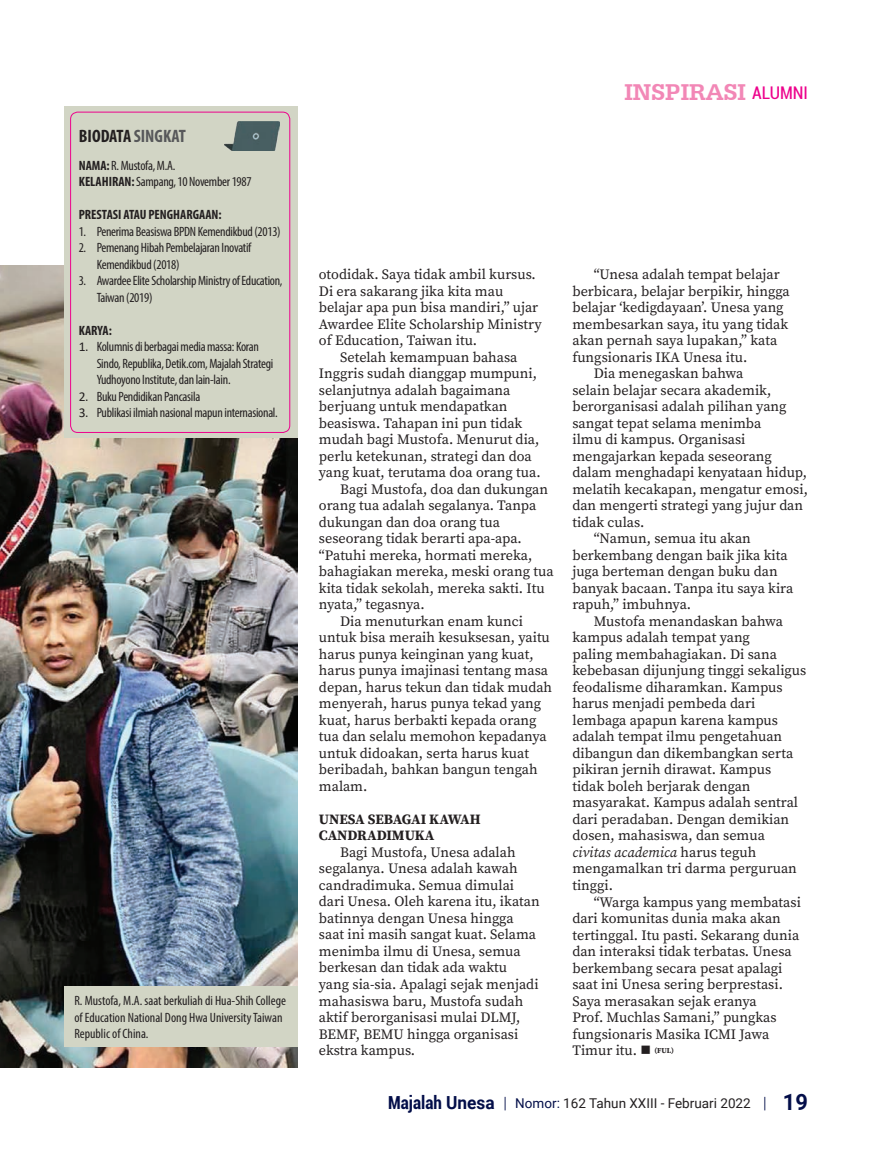
<style>
.page{position:relative;width:893px;height:1170px;background:#fff}
.page>*{position:absolute;margin:0;border:0;box-sizing:border-box;transform-origin:0 0}
.t1{font:700 24px "Serifa BT";color:#f287b6}
.t2{font:700 condensed 18px "Myriad Pro";color:#231f20}
.t3{font:14.25px/16.5px "Source Serif Pro";color:#231f20}
.t4{font:700 14.25px/16.5px "Source Serif Pro";letter-spacing:-.005em;color:#231f20}
.t5{font:italic 14.25px "Source Serif Pro";color:#231f20}
.t6{font:condensed 13.5px/16.5px "Myriad Pro";letter-spacing:-.02em;color:#231f20}
.t7{font:condensed 13.5px/16.5px "Myriad Pro";color:#231f20}
.t8{font:13.5px "Roboto";color:#231f20}
.t9{font:700 condensed 13.5px "Myriad Pro";color:#231f20}
.s1{color:#57585a}
.s2{font-weight:700}
.s3{font-family:"Calibri";font-stretch:normal}
.s4{font-family:"Roboto";font-weight:400;font-stretch:condensed;font-size:17.55px;color:#ed028c}
.s5{font-style:normal}
.s6{font-weight:700;font-size:7.5px}
.s7{font-weight:700;font-stretch:condensed;font-size:18px;color:#030e49}
.s8{font-weight:700;font-size:18px;color:#030e49}
.s9{font-family:"Minion Pro";color:#030e49}
.s10{color:#030e49}
.s11{font-weight:700;font-size:22.5px;color:#030e49}
</style>
<div class="page">
<img style="left:0;top:266px;width:298px;height:801px">
<div style="left:64px;top:106px;width:234px;height:332px;background:#d2d5c5"></div>
<div style="left:70px;top:112px;width:220px;height:320px;border:1px solid #ed028c;border-radius:7px"></div>
<img style="left:225px;top:121px;width:54px;height:29px">
<div style="left:64px;top:986px;width:234px;height:60px;background:#d2d5c5"></div>
<p class="t2" style="left:79px;top:125px;width:109px">BIODATA <span class="s1">SINGKAT</span></p>
<p class="t6" style="left:79px;top:157px;width:174px"><span class="s2">NAMA:</span> R. Mustofa, M.A.<br><span class="s2">KELAHIRAN:</span> Sampang, 10 November 1987</p>
<p class="t9" style="left:79px;top:206px;width:144px">PRESTASI ATAU PENGHARGAAN:</p>
<p class="t6" style="left:79px;top:223px;width:204px">1. Penerima Beasiswa BPDN Kemendikbud (2013)</p>
<p class="t6" style="left:97px;top:239px;width:156px;text-indent:-18px">2. Pemenang Hibah Pembelajaran Inovatif<br>Kemendikbud (2018)</p>
<p class="t6" style="left:97px;top:272px;width:187px;text-indent:-18px">3. Awardee Elite Scholarship Ministry of Education,<br>Taiwan (2019)</p>
<p class="t9" style="left:79px;top:322px;width:35px">KARYA:</p>
<p class="t6" style="left:97px;top:338px;width:178px;text-indent:-18px"><span class="s3">1.</span> Kolumnis di berbagai media massa: Koran<br>Sindo, Republika, Detik.com, Majalah Strategi<br>Yudhoyono Institute, dan lain-lain.</p>
<p class="t6" style="left:79px;top:388px;width:123px"><span class="s3">2.</span> Buku Pendidikan Pancasila</p>
<p class="t6" style="left:79px;top:404px;width:201px"><span class="s3">3.</span> Publikasi ilmiah nasional mapun internasional.</p>
<p class="t7" style="left:74px;top:992px;width:213px">R. Mustofa, M.A. saat berkuliah di Hua-Shih College of Education National Dong Hwa University Taiwan<br>Republic of China.</p>
<h1 class="t1" style="left:624px;top:77px;width:185px">INSPIRASI <span class="s4">ALUMNI</span></h1>
<p class="t3" style="left:319px;top:266px;width:218px">otodidak. Saya tidak ambil kursus.</p>
<p class="t3" style="left:319px;top:282px;width:186px">Di era sakarang jika kita mau</p>
<p class="t3" style="left:319px;top:299px;width:221px">belajar apa pun bisa mandiri,” ujar</p>
<p class="t3" style="left:319px;top:315px;width:224px">Awardee Elite Scholarship Ministry</p>
<p class="t3" style="left:319px;top:332px;width:160px">of Education, Taiwan itu.</p>
<p class="t3" style="left:340px;top:348px;width:179px">Setelah kemampuan bahasa</p>
<p class="t3" style="left:319px;top:365px;width:220px">Inggris sudah dianggap mumpuni,</p>
<p class="t3" style="left:319px;top:381px;width:193px">selanjutnya adalah bagaimana</p>
<p class="t3" style="left:319px;top:398px;width:190px">berjuang untuk mendapatkan</p>
<p class="t3" style="left:319px;top:414px;width:205px">beasiswa. Tahapan ini pun tidak</p>
<p class="t3" style="left:319px;top:431px;width:222px">mudah bagi Mustofa. Menurut dia,</p>
<p class="t3" style="left:319px;top:447px;width:214px">perlu ketekunan, strategi dan doa</p>
<p class="t3" style="left:319px;top:464px;width:223px">yang kuat, terutama doa orang tua.</p>
<p class="t3" style="left:340px;top:480px;width:209px">Bagi Mustofa, doa dan dukungan</p>
<p class="t3" style="left:319px;top:497px;width:219px">orang tua adalah segalanya. Tanpa</p>
<p class="t3" style="left:319px;top:513px;width:183px">dukungan dan doa orang tua</p>
<p class="t3" style="left:319px;top:530px;width:204px">seseorang tidak berarti apa-apa.</p>
<p class="t3" style="left:319px;top:546px;width:215px">“Patuhi mereka, hormati mereka,</p>
<p class="t3" style="left:319px;top:563px;width:236px">bahagiakan mereka, meski orang tua</p>
<p class="t3" style="left:319px;top:579px;width:227px">kita tidak sekolah, mereka sakti. Itu</p>
<p class="t3" style="left:319px;top:596px;width:107px">nyata,” tegasnya.</p>
<p class="t3" style="left:340px;top:612px;width:184px">Dia menuturkan enam kunci</p>
<p class="t3" style="left:319px;top:629px;width:232px">untuk bisa meraih kesuksesan, yaitu</p>
<p class="t3" style="left:319px;top:645px;width:216px">harus punya keinginan yang kuat,</p>
<p class="t3" style="left:319px;top:662px;width:231px">harus punya imajinasi tentang masa</p>
<p class="t3" style="left:319px;top:678px;width:235px">depan, harus tekun dan tidak mudah</p>
<p class="t3" style="left:319px;top:695px;width:224px">menyerah, harus punya tekad yang</p>
<p class="t3" style="left:319px;top:711px;width:219px">kuat, harus berbakti kepada orang</p>
<p class="t3" style="left:319px;top:728px;width:229px">tua dan selalu memohon kepadanya</p>
<p class="t3" style="left:319px;top:744px;width:212px">untuk didoakan, serta harus kuat</p>
<p class="t3" style="left:319px;top:761px;width:220px">beribadah, bahkan bangun tengah</p>
<p class="t3" style="left:319px;top:777px;width:50px">malam.</p>
<p class="t4" style="left:319px;top:810px;width:163px">UNESA SEBAGAI KAWAH<br>CANDRADIMUKA</p>
<p class="t3" style="left:319px;top:843px;width:222px;text-indent:21px">Bagi Mustofa, Unesa adalah segalanya. Unesa adalah kawah candradimuka. Semua dimulai dari Unesa. Oleh karena itu, ikatan batinnya dengan Unesa hingga saat ini masih sangat kuat. Selama menimba ilmu di Unesa, semua berkesan dan tidak ada waktu yang sia-sia. Apalagi sejak menjadi mahasiswa baru, Mustofa sudah aktif berorganisasi mulai DLMJ,<br>BEMF, BEMU hingga organisasi ekstra kampus.</p>
<p class="t3" style="left:594px;top:266px;width:188px">“Unesa adalah tempat belajar</p>
<p class="t3" style="left:572px;top:282px;width:219px">berbicara, belajar berpikir, hingga</p>
<p class="t3" style="left:572px;top:299px;width:213px">belajar ‘kedigdayaan’. Unesa yang</p>
<p class="t3" style="left:572px;top:315px;width:217px">membesarkan saya, itu yang tidak</p>
<p class="t3" style="left:572px;top:332px;width:206px">akan pernah saya lupakan,” kata</p>
<p class="t3" style="left:572px;top:348px;width:176px">fungsionaris IKA Unesa itu.</p>
<p class="t3" style="left:594px;top:365px;width:151px">Dia menegaskan bahwa</p>
<p class="t3" style="left:572px;top:381px;width:200px">selain belajar secara akademik,</p>
<p class="t3" style="left:572px;top:398px;width:216px">berorganisasi adalah pilihan yang</p>
<p class="t3" style="left:572px;top:414px;width:190px">sangat tepat selama menimba</p>
<p class="t3" style="left:572px;top:431px;width:175px">ilmu di kampus. Organisasi</p>
<p class="t3" style="left:572px;top:447px;width:201px">mengajarkan kepada seseorang</p>
<p class="t3" style="left:572px;top:464px;width:236px">dalam menghadapi kenyataan hidup,</p>
<p class="t3" style="left:572px;top:480px;width:237px">melatih kecakapan, mengatur emosi,</p>
<p class="t3" style="left:572px;top:497px;width:232px">dan mengerti strategi yang jujur dan</p>
<p class="t3" style="left:572px;top:513px;width:73px">tidak culas.</p>
<p class="t3" style="left:594px;top:530px;width:159px">“Namun, semua itu akan</p>
<p class="t3" style="left:572px;top:546px;width:217px">berkembang dengan baik jika kita</p>
<p class="t3" style="left:572px;top:563px;width:207px">juga berteman dengan buku dan</p>
<p class="t3" style="left:572px;top:579px;width:222px">banyak bacaan. Tanpa itu saya kira</p>
<p class="t3" style="left:572px;top:596px;width:120px">rapuh,” imbuhnya.</p>
<p class="t3" style="left:594px;top:612px;width:191px">Mustofa menandaskan bahwa</p>
<p class="t3" style="left:572px;top:629px;width:179px">kampus adalah tempat yang</p>
<p class="t3" style="left:572px;top:645px;width:206px">paling membahagiakan. Di sana</p>
<p class="t3" style="left:572px;top:662px;width:236px">kebebasan dijunjung tinggi sekaligus</p>
<p class="t3" style="left:572px;top:678px;width:212px">feodalisme diharamkan. Kampus</p>
<p class="t3" style="left:572px;top:695px;width:184px">harus menjadi pembeda dari</p>
<p class="t3" style="left:572px;top:711px;width:207px">lembaga apapun karena kampus</p>
<p class="t3" style="left:572px;top:728px;width:211px">adalah tempat ilmu pengetahuan</p>
<p class="t3" style="left:572px;top:744px;width:222px">dibangun dan dikembangkan serta</p>
<p class="t3" style="left:572px;top:761px;width:200px">pikiran jernih dirawat. Kampus</p>
<p class="t3" style="left:572px;top:777px;width:180px">tidak boleh berjarak dengan</p>
<p class="t3" style="left:572px;top:794px;width:227px">masyarakat. Kampus adalah sentral</p>
<p class="t3" style="left:572px;top:810px;width:218px">dari peradaban. Dengan demikian</p>
<p class="t3" style="left:572px;top:827px;width:194px">dosen, mahasiswa, dan semua</p>
<p class="t5" style="left:572px;top:842px;width:185px">civitas academica <span class="s5">harus teguh</span></p>
<p class="t3" style="left:572px;top:860px;width:226px">mengamalkan tri darma perguruan</p>
<p class="t3" style="left:572px;top:876px;width:42px">tinggi.</p>
<p class="t3" style="left:594px;top:893px;width:209px">“Warga kampus yang membatasi</p>
<p class="t3" style="left:572px;top:909px;width:210px">dari komunitas dunia maka akan</p>
<p class="t3" style="left:572px;top:926px;width:228px">tertinggal. Itu pasti. Sekarang dunia</p>
<p class="t3" style="left:572px;top:942px;width:221px">dan interaksi tidak terbatas. Unesa</p>
<p class="t3" style="left:572px;top:959px;width:212px">berkembang secara pesat apalagi</p>
<p class="t3" style="left:572px;top:975px;width:212px">saat ini Unesa sering berprestasi.</p>
<p class="t3" style="left:572px;top:992px;width:186px">Saya merasakan sejak eranya</p>
<p class="t3" style="left:572px;top:1008px;width:206px">Prof. Muchlas Samani,” pungkas</p>
<p class="t3" style="left:572px;top:1025px;width:198px">fungsionaris Masika ICMI Jawa</p>
<p class="t3" style="left:572px;top:1041px;width:103px">Timur itu. ■ <span class="s6">(FUL)</span></p>
<p class="t8" style="left:388px;top:1093px;width:421px"><span class="s7">Majalah</span> <span class="s8">Unesa</span> <span class="s9">|</span> <span class="s10">Nomor:</span> 162 Tahun XXIII - Februari 2022 <span class="s9">|</span> <span class="s11">19</span></p>
</div>
